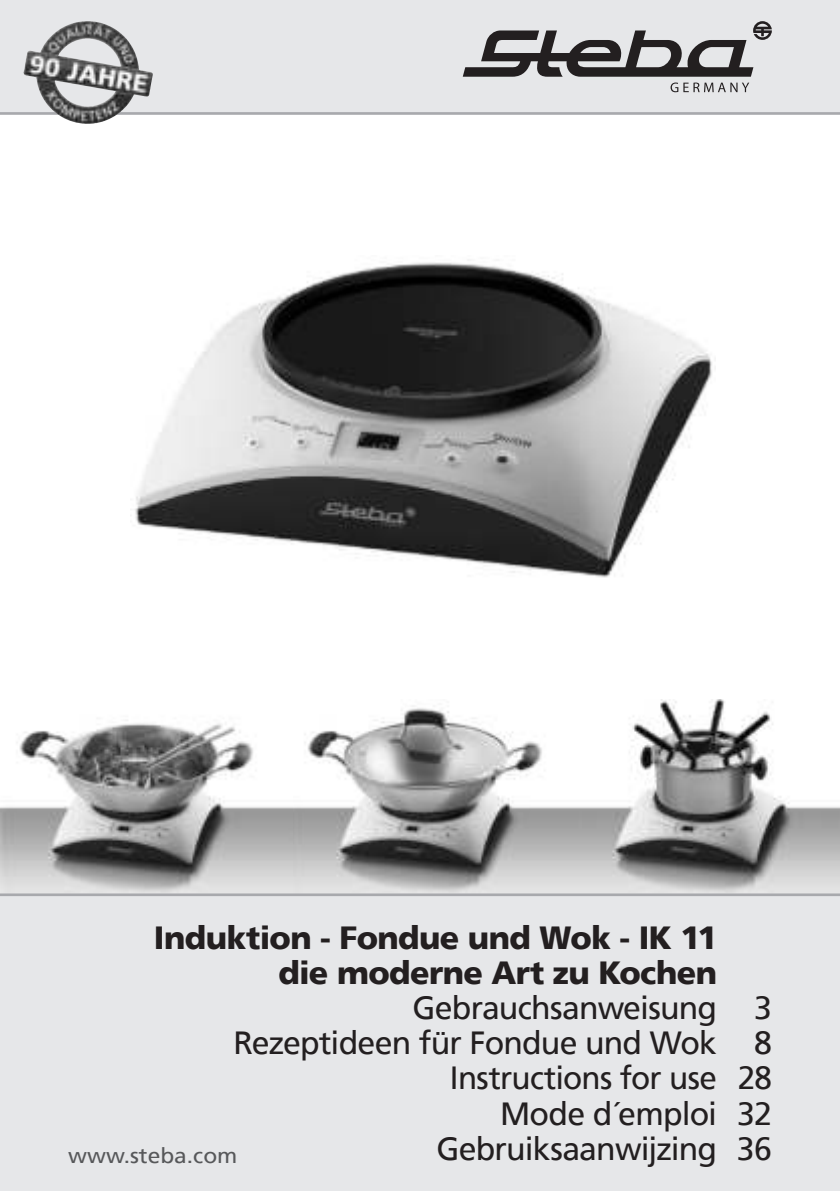
<style>
.page{position:relative;width:840px;height:1191px;background:#fff}
.page>*{position:absolute;margin:0;border:0;box-sizing:border-box;transform-origin:0 0}
.t1{font:32px/35.2px "Frutiger";letter-spacing:-.025em;color:#231f20;text-align:right}
.t2{font:900 32px/35.2px "Frutiger";letter-spacing:-.02em;color:#231f20;text-align:right}
.t3{font:21.2px "Frutiger";color:#57585a;scale:1.07 1}
</style>
<div class="page">
<img style="left:580px;top:699px;width:259px;height:194px">
<img style="left:292px;top:706px;width:288px;height:187px">
<img style="left:0;top:720px;width:292px;height:173px">
<img style="left:130px;top:259px;width:582px;height:319px">
<div style="left:0;top:894px;width:839px;height:297px;background:#e6e7e9"></div>
<div style="left:0;top:0;width:839px;height:113px;background:#e6e7e9"></div>
<hr style="left:0;top:112px;width:839px;height:3px;background:#a8a9ad">
<svg style="left:670px;top:83px;width:78px;height:9px"></svg>
<svg style="left:462px;top:21px;width:309px;height:56px"></svg>
<hr style="left:0;top:893px;width:839px;height:3px;background:#a8a9ad">
<img style="left:23px;top:21px;width:61px;height:76px">
<p class="t2" style="left:154px;top:922px;width:564px">Induktion - Fondue und Wok - IK 11 die moderne Art zu Kochen</p>
<p class="t1" style="left:233px;top:992px;width:539px">Gebrauchsanweisung 3<br>Rezeptideen für Fondue und Wok 8<br>Instructions for use 28<br>Mode d´emploi 32<br>Gebruiksaanwijzing 36</p>
<p class="t3" style="left:68px;top:1146px;width:160px">www.steba.com</p>
</div>
